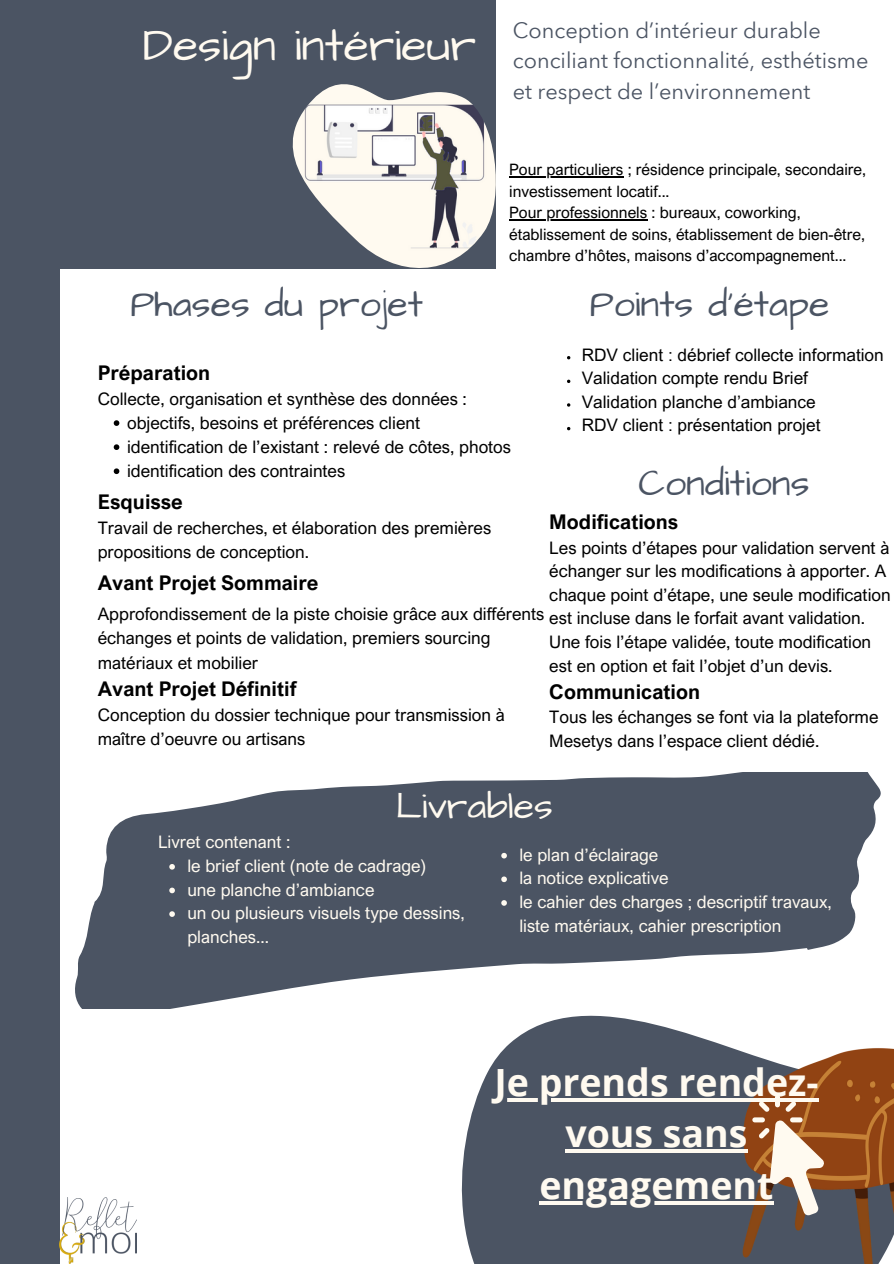
<style>
.page{position:relative;width:894px;height:1264px;background:#fff}
.page>*{position:absolute;margin:0;border:0;box-sizing:border-box;transform-origin:0 0}
.t1{font:46.5px "Architects Daughter";color:#fffaf0}
.t2{font:37.5px "Architects Daughter";color:#4b5463}
.t3{font:700 37.5px/51.8px "Open Sans";color:#fffaf0;text-align:center}
.t4{font:37.5px "Architects Daughter";color:#fffaf0}
.t5{font:21.75px/30.3px "Avenir Next Arabic";color:#4b5463}
.t6{font:700 20.25px "Arial Nova";color:#000}
.t7{font:17.25px/23.7px "Arial Nova";color:#000}
.t8{font:17.25px/23.7px "Arial Nova";color:#fffaf0}
.t9{font:17.25px "Arial MT Pro";color:#000}
.t10{font:15.75px/21.3px "Arial Nova";color:#000}
</style>
<div class="page">
<div style="left:0;top:0;width:60px;height:1263px;background:#4b5463"></div>
<div style="left:48px;top:0;width:447px;height:268px;background:#4b5463"></div>
<svg style="left:114px;top:420px;width:5px;height:6px"></svg>
<svg style="left:114px;top:444px;width:5px;height:6px"></svg>
<svg style="left:114px;top:468px;width:5px;height:6px"></svg>
<svg style="left:461px;top:1015px;width:268px;height:248px;background:#5e6673"></svg>
<svg style="left:75px;top:772px;width:806px;height:236px;fill:#4b5463"></svg>
<img style="left:293px;top:84px;width:202px;height:184px">
<img style="left:60px;top:1197px;width:76px;height:65px">
<img style="left:723px;top:1047px;width:170px;height:216px">
<hr style="left:509px;top:177px;width:114px;height:1px;background:#000">
<hr style="left:509px;top:219px;width:138px;height:1px;background:#000">
<svg style="left:169px;top:864px;width:6px;height:5px"></svg>
<svg style="left:169px;top:887px;width:6px;height:6px"></svg>
<svg style="left:169px;top:911px;width:6px;height:5px"></svg>
<svg style="left:501px;top:852px;width:5px;height:6px"></svg>
<svg style="left:501px;top:876px;width:5px;height:6px"></svg>
<svg style="left:501px;top:900px;width:5px;height:5px"></svg>
<svg style="left:494px;top:1097px;width:258px;height:4px"></svg>
<hr style="left:565px;top:1149px;width:182px;height:4px;background:#fffaf0">
<hr style="left:539px;top:1201px;width:234px;height:3px;background:#fffaf0">
<svg style="left:752px;top:1094px;width:73px;height:121px"></svg>
<p class="t1" style="left:143px;top:14px;width:334px">Design intérieur</p>
<p class="t5" style="left:512px;top:15px;width:357px">Conception d’intérieur durable conciliant fonctionnalité, esthétisme et respect de l’environnement</p>
<p class="t10" style="left:509px;top:159px;width:358px">Pour particuliers ; résidence principale, secondaire, investissement locatif...</p>
<p class="t10" style="left:509px;top:202px;width:357px">Pour professionnels : bureaux, coworking, établissement de soins, établissement de bien-être, chambre d’hôtes, maisons d’accompagnement...</p>
<p class="t2" style="left:130px;top:279px;width:294px">Phases du projet</p>
<p class="t2" style="left:589px;top:279px;width:241px">Points d’étape</p>
<p class="t9" style="left:581px;top:348px;width:303px">RDV client : débrief collecte information</p>
<p class="t9" style="left:581px;top:371px;width:228px">Validation compte rendu Brief</p>
<p class="t9" style="left:581px;top:395px;width:235px">Validation planche d’ambiance</p>
<p class="t9" style="left:581px;top:419px;width:240px">RDV client : présentation projet</p>
<p class="t2" style="left:638px;top:457px;width:172px">Conditions</p>
<p class="t6" style="left:549px;top:509px;width:130px">Modifications</p>
<p class="t7" style="left:549px;top:535px;width:343px">Les points d’étapes pour validation servent à échanger sur les modifications à apporter. A chaque point d’étape, une seule modification est incluse dans le forfait avant validation.</p>
<p class="t7" style="left:549px;top:629px;width:323px">Une fois l’étape validée, toute modification est en option et fait l’objet d’un devis.</p>
<p class="t6" style="left:549px;top:678px;width:152px">Communication</p>
<p class="t7" style="left:549px;top:705px;width:330px">Tous les échanges se font via la plateforme<br>Mesetys dans l’espace client dédié.</p>
<p class="t6" style="left:98px;top:360px;width:114px">Préparation</p>
<p class="t7" style="left:98px;top:386px;width:370px">Collecte, organisation et synthèse des données :</p>
<p class="t7" style="left:127px;top:410px;width:294px">objectifs, besoins et préférences client</p>
<p class="t7" style="left:127px;top:434px;width:385px">identification de l’existant : relevé de côtes, photos</p>
<p class="t7" style="left:127px;top:458px;width:219px">identification des contraintes</p>
<p class="t6" style="left:98px;top:489px;width:87px">Esquisse</p>
<p class="t7" style="left:98px;top:515px;width:395px">Travail de recherches, et élaboration des premières propositions de conception.</p>
<p class="t6" style="left:98px;top:570px;width:222px">Avant Projet Sommaire</p>
<p class="t7" style="left:98px;top:602px;width:448px">Approfondissement de la piste choisie grâce aux différents échanges et points de validation, premiers sourcing matériaux et mobilier</p>
<p class="t6" style="left:98px;top:676px;width:200px">Avant Projet Définitif</p>
<p class="t7" style="left:98px;top:702px;width:408px">Conception du dossier technique pour transmission à maître d’oeuvre ou artisans</p>
<p class="t4" style="left:395px;top:780px;width:158px">Livrables</p>
<p class="t8" style="left:158px;top:829px;width:134px">Livret contenant :</p>
<p class="t8" style="left:187px;top:853px;width:240px">le brief client (note de cadrage)</p>
<p class="t8" style="left:187px;top:877px;width:188px">une planche d’ambiance</p>
<p class="t8" style="left:187px;top:900px;width:279px">un ou plusieurs visuels type dessins, planches...</p>
<p class="t8" style="left:519px;top:842px;width:140px">le plan d’éclairage</p>
<p class="t8" style="left:519px;top:866px;width:151px">la notice explicative</p>
<p class="t8" style="left:519px;top:889px;width:314px">le cahier des charges ; descriptif travaux, liste matériaux, cahier prescription</p>
<p class="t3" style="left:494px;top:1055px;width:325px">Je prends rendez&shy;vous sans engagement</p>
</div>
